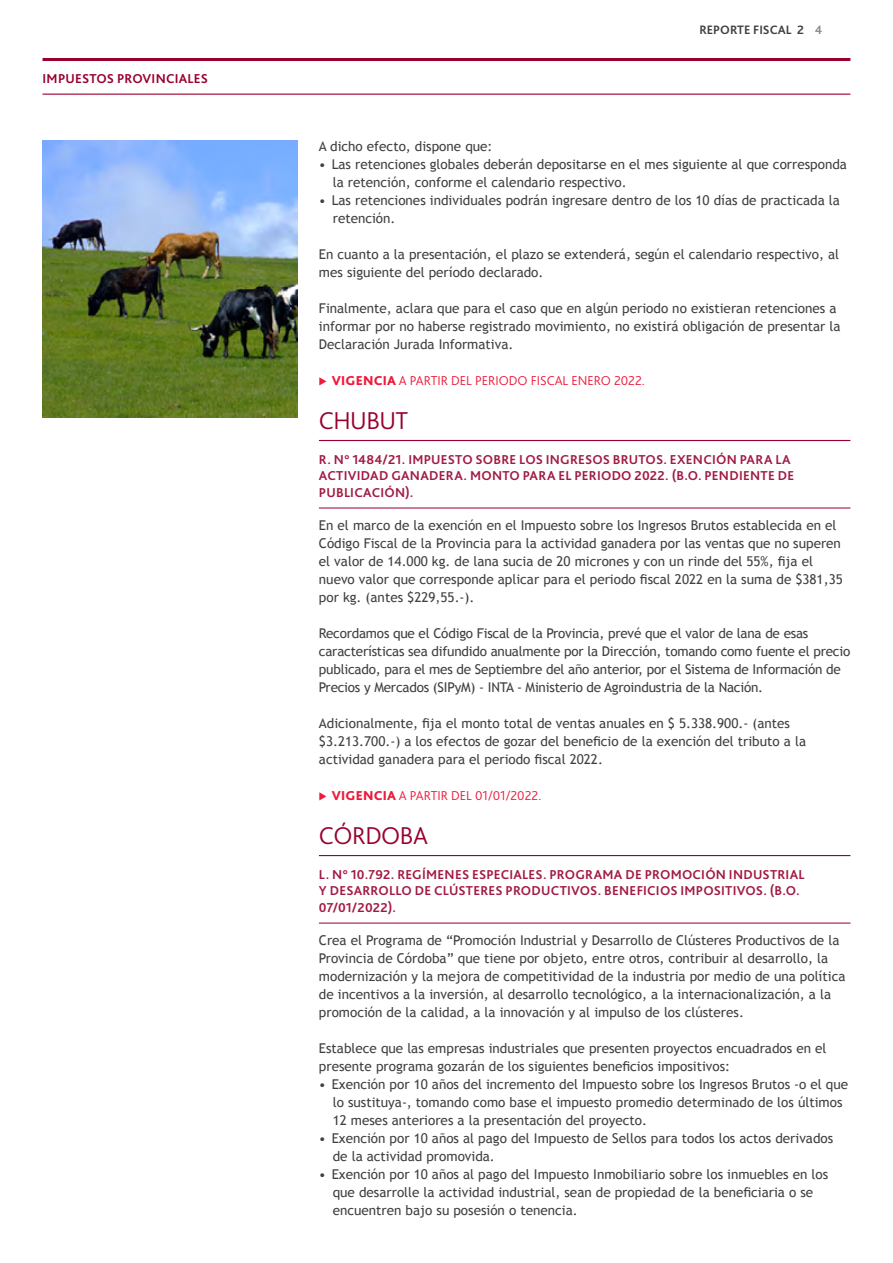
<style>
.page{position:relative;width:893px;height:1263px;background:#fff}
.page>*{position:absolute;margin:0;border:0;box-sizing:border-box;transform-origin:0 0}
.Subtitulo{font:300 25.5px "Bliss Pro";letter-spacing:-.02em;color:#98002e}
.Texto_Comun{font:13.5px/18px "Trebuchet MS";color:#404040}
.Bajada_Subtitulo{font:700 13.5px/16.5px "Bliss Pro";letter-spacing:.02em;color:#a21a43}
.t1{font:300 13.5px "Bliss Pro";color:#ed1a3b}
.Bajada_Subtitulo-2{font:700 13.5px "Bliss Pro";letter-spacing:.015em;color:#98002e}
.t2{font:700 12.75px "Bliss Pro";color:#404040}
.s1{font-weight:800}
</style>
<div class="page">
<img style="left:43px;top:141px;width:254px;height:276px">
<hr style="left:43px;top:58px;width:807px;height:3px;background:#98002e">
<hr style="left:43px;top:94px;width:807px;height:1px;background:#98002e">
<hr style="left:319px;top:440px;width:531px;height:1px;background:#98002e">
<hr style="left:319px;top:507px;width:531px;height:2px;background:#a21a43">
<hr style="left:319px;top:855px;width:531px;height:1px;background:#98002e">
<hr style="left:319px;top:922px;width:531px;height:2px;background:#a21a43">
<p class="Bajada_Subtitulo-2" style="left:43px;top:70px;width:167px">IMPUESTOS PROVINCIALES</p>
<p class="t2" style="left:699px;top:22px;width:124px">REPORTE FISCAL 2 4</p>
<p class="Texto_Comun" style="left:319px;top:137px;width:175px">A dicho efecto, dispone que:</p>
<p class="Texto_Comun" style="left:333px;top:155px;width:516px;text-indent:-14px">• Las retenciones globales deberán depositarse en el mes siguiente al que corresponda la retención, conforme el calendario respectivo.</p>
<p class="Texto_Comun" style="left:333px;top:191px;width:509px;text-indent:-14px">• Las retenciones individuales podrán ingresare dentro de los 10 días de practicada la retención.</p>
<p class="Texto_Comun" style="left:319px;top:245px;width:522px">En cuanto a la presentación, el plazo se extenderá, según el calendario respectivo, al mes siguiente del período declarado.</p>
<p class="Texto_Comun" style="left:319px;top:299px;width:523px">Finalmente, aclara que para el caso que en algún periodo no existieran retenciones a informar por no haberse registrado movimiento, no existirá obligación de presentar la<br>Declaración Jurada Informativa.</p>
<p class="t1" style="left:332px;top:372px;width:315px"><span class="s1">VIGENCIA</span> A PARTIR DEL PERIODO FISCAL ENERO 2022.</p>
<p class="Subtitulo" style="left:319px;top:405px;width:91px">CHUBUT</p>
<p class="Bajada_Subtitulo" style="left:319px;top:451px;width:477px">R. N° 1484/21. IMPUESTO SOBRE LOS INGRESOS BRUTOS. EXENCIÓN PARA LA<br>ACTIVIDAD GANADERA. MONTO PARA EL PERIODO 2022. (B.O. PENDIENTE DE<br>PUBLICACIÓN).</p>
<p class="Texto_Comun" style="left:319px;top:516px;width:525px">En el marco de la exención en el Impuesto sobre los Ingresos Brutos establecida en el Código Fiscal de la Provincia para la actividad ganadera por las ventas que no superen el valor de 14.000 kg. de lana sucia de 20 micrones y con un rinde del 55%, fija el nuevo valor que corresponde aplicar para el periodo fiscal 2022 en la suma de $381,35 por kg. (antes $229,55.-).</p>
<p class="Texto_Comun" style="left:319px;top:624px;width:533px">Recordamos que el Código Fiscal de la Provincia, prevé que el valor de lana de esas características sea difundido anualmente por la Dirección, tomando como fuente el precio publicado, para el mes de Septiembre del año anterior, por el Sistema de Información de Precios y Mercados (SIPyM) - INTA - Ministerio de Agroindustria de la Nación.</p>
<p class="Texto_Comun" style="left:319px;top:714px;width:489px">Adicionalmente, fija el monto total de ventas anuales en $ 5.338.900.- (antes $3.213.700.-) a los efectos de gozar del beneficio de la exención del tributo a la actividad ganadera para el periodo fiscal 2022.</p>
<p class="t1" style="left:332px;top:787px;width:211px"><span class="s1">VIGENCIA</span> A PARTIR DEL 01/01/2022.</p>
<p class="Subtitulo" style="left:319px;top:820px;width:111px">CÓRDOBA</p>
<p class="Bajada_Subtitulo" style="left:319px;top:866px;width:487px">L. N° 10.792. REGÍMENES ESPECIALES. PROGRAMA DE PROMOCIÓN INDUSTRIAL<br>Y DESARROLLO DE CLÚSTERES PRODUCTIVOS. BENEFICIOS IMPOSITIVOS. (B.O.<br>07/01/2022).</p>
<p class="Texto_Comun" style="left:319px;top:931px;width:528px">Crea el Programa de “Promoción Industrial y Desarrollo de Clústeres Productivos de la Provincia de Córdoba” que tiene por objeto, entre otros, contribuir al desarrollo, la modernización y la mejora de competitividad de la industria por medio de una política de incentivos a la inversión, al desarrollo tecnológico, a la internacionalización, a la promoción de la calidad, a la innovación y al impulso de los clústeres.</p>
<p class="Texto_Comun" style="left:319px;top:1039px;width:509px">Establece que las empresas industriales que presenten proyectos encuadrados en el presente programa gozarán de los siguientes beneficios impositivos:</p>
<p class="Texto_Comun" style="left:333px;top:1075px;width:517px;text-indent:-14px">• Exención por 10 años del incremento del Impuesto sobre los Ingresos Brutos -o el que lo sustituya-, tomando como base el impuesto promedio determinado de los últimos<br>12 meses anteriores a la presentación del proyecto.</p>
<p class="Texto_Comun" style="left:333px;top:1129px;width:502px;text-indent:-14px">• Exención por 10 años al pago del Impuesto de Sellos para todos los actos derivados de la actividad promovida.</p>
<p class="Texto_Comun" style="left:333px;top:1165px;width:497px;text-indent:-14px">• Exención por 10 años al pago del Impuesto Inmobiliario sobre los inmuebles en los que desarrolle la actividad industrial, sean de propiedad de la beneficiaria o se encuentren bajo su posesión o tenencia.</p>
</div>
